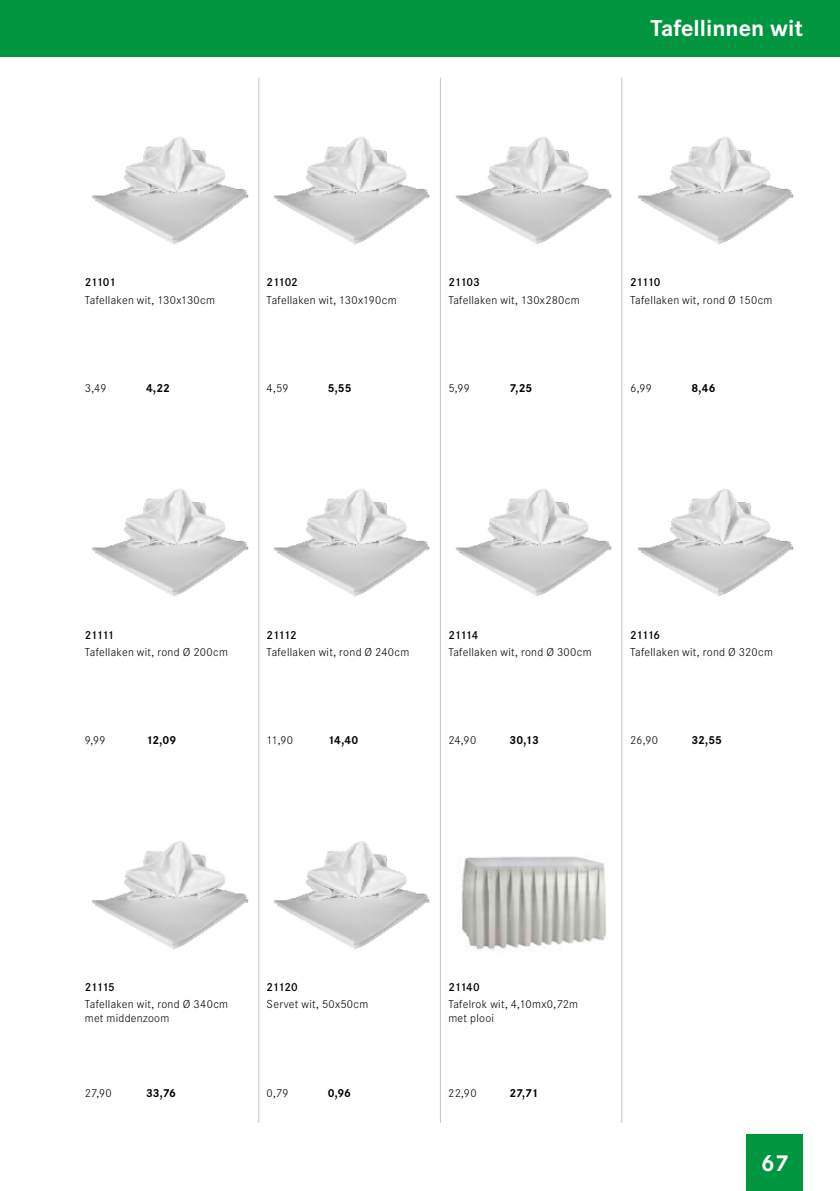
<style>
.page{position:relative;width:840px;height:1191px;background:#fff}
.page>*{position:absolute;margin:0;border:0;box-sizing:border-box;transform-origin:0 0}
.t1{font:700 24px "Corporate S";color:#fff}
.t2{font:300 12px/14.2px "Corporate S";letter-spacing:.025em;color:#000}
.t3{font:600 12px "Corporate S";letter-spacing:-.05em;color:#000}
.t4{font:700 12px "Corporate S";letter-spacing:-.01em;color:#000}
</style>
<div class="page">
<img style="left:91px;top:137px;width:158px;height:108px">
<img style="left:273px;top:137px;width:157px;height:108px">
<img style="left:455px;top:137px;width:157px;height:108px">
<img style="left:637px;top:137px;width:157px;height:108px">
<img style="left:91px;top:489px;width:158px;height:108px">
<img style="left:273px;top:489px;width:157px;height:108px">
<img style="left:455px;top:489px;width:157px;height:108px">
<img style="left:637px;top:489px;width:157px;height:108px">
<img style="left:91px;top:841px;width:158px;height:109px">
<img style="left:273px;top:841px;width:157px;height:109px">
<img style="left:461px;top:856px;width:146px;height:94px">
<hr style="left:621px;top:78px;width:1px;height:1045px;background:#c5c5c5">
<hr style="left:258px;top:78px;width:1px;height:1045px;background:#c5c5c5">
<hr style="left:440px;top:78px;width:1px;height:1045px;background:#c5c5c5">
<div style="left:746px;top:1134px;width:56px;height:57px;background:#009640"></div>
<div style="left:0;top:0;width:839px;height:57px;background:#009640"></div>
<h1 class="t1" style="left:650px;top:12px;width:154px">Tafellinnen wit</h1>
<p class="t3" style="left:85px;top:274px;width:32px">21101</p>
<p class="t3" style="left:266px;top:274px;width:33px">21102</p>
<p class="t3" style="left:448px;top:274px;width:33px">21103</p>
<p class="t3" style="left:630px;top:274px;width:32px">21110</p>
<p class="t2" style="left:85px;top:292px;width:132px">Tafellaken wit, 130x130cm</p>
<p class="t2" style="left:266px;top:292px;width:131px">Tafellaken wit, 130x190cm</p>
<p class="t2" style="left:448px;top:292px;width:133px">Tafellaken wit, 130x280cm</p>
<p class="t2" style="left:629px;top:292px;width:144px">Tafellaken wit, rond Ø 150cm</p>
<p class="t2" style="left:85px;top:380px;width:23px">3,49</p>
<p class="t2" style="left:266px;top:380px;width:24px">4,59</p>
<p class="t2" style="left:448px;top:380px;width:23px">5,99</p>
<p class="t2" style="left:629px;top:380px;width:23px">6,99</p>
<p class="t4" style="left:146px;top:380px;width:25px">4,22</p>
<p class="t4" style="left:327px;top:380px;width:25px">5,55</p>
<p class="t4" style="left:509px;top:380px;width:24px">7,25</p>
<p class="t4" style="left:691px;top:380px;width:26px">8,46</p>
<p class="t3" style="left:85px;top:626px;width:31px">21111</p>
<p class="t3" style="left:266px;top:626px;width:32px">21112</p>
<p class="t3" style="left:448px;top:626px;width:32px">21114</p>
<p class="t3" style="left:629px;top:626px;width:32px">21116</p>
<p class="t2" style="left:85px;top:644px;width:145px">Tafellaken wit, rond Ø 200cm</p>
<p class="t2" style="left:266px;top:644px;width:144px">Tafellaken wit, rond Ø 240cm</p>
<p class="t2" style="left:448px;top:644px;width:145px">Tafellaken wit, rond Ø 300cm</p>
<p class="t2" style="left:629px;top:644px;width:144px">Tafellaken wit, rond Ø 320cm</p>
<p class="t2" style="left:85px;top:733px;width:23px">9,99</p>
<p class="t2" style="left:266px;top:733px;width:28px">11,90</p>
<p class="t2" style="left:448px;top:733px;width:29px">24,90</p>
<p class="t2" style="left:629px;top:733px;width:29px">26,90</p>
<p class="t4" style="left:146px;top:732px;width:32px">12,09</p>
<p class="t4" style="left:327px;top:732px;width:32px">14,40</p>
<p class="t4" style="left:509px;top:732px;width:31px">30,13</p>
<p class="t4" style="left:691px;top:732px;width:32px">32,55</p>
<p class="t3" style="left:85px;top:978px;width:32px">21115</p>
<p class="t3" style="left:266px;top:978px;width:33px">21120</p>
<p class="t3" style="left:448px;top:978px;width:33px">21140</p>
<p class="t2" style="left:85px;top:996px;width:145px">Tafellaken wit, rond Ø 340cm met middenzoom</p>
<p class="t2" style="left:266px;top:996px;width:103px">Servet wit, 50x50cm</p>
<p class="t2" style="left:448px;top:996px;width:131px">Tafelrok wit, 4,10mx0,72m met plooi</p>
<p class="t4" style="left:146px;top:1084px;width:32px">33,76</p>
<p class="t4" style="left:327px;top:1084px;width:25px">0,96</p>
<p class="t4" style="left:509px;top:1084px;width:30px">27,71</p>
<p class="t2" style="left:85px;top:1085px;width:29px">27,90</p>
<p class="t2" style="left:266px;top:1085px;width:24px">0,79</p>
<p class="t2" style="left:448px;top:1085px;width:30px">22,90</p>
<h1 class="t1" style="left:760px;top:1146px;width:29px">67</h1>
</div>
